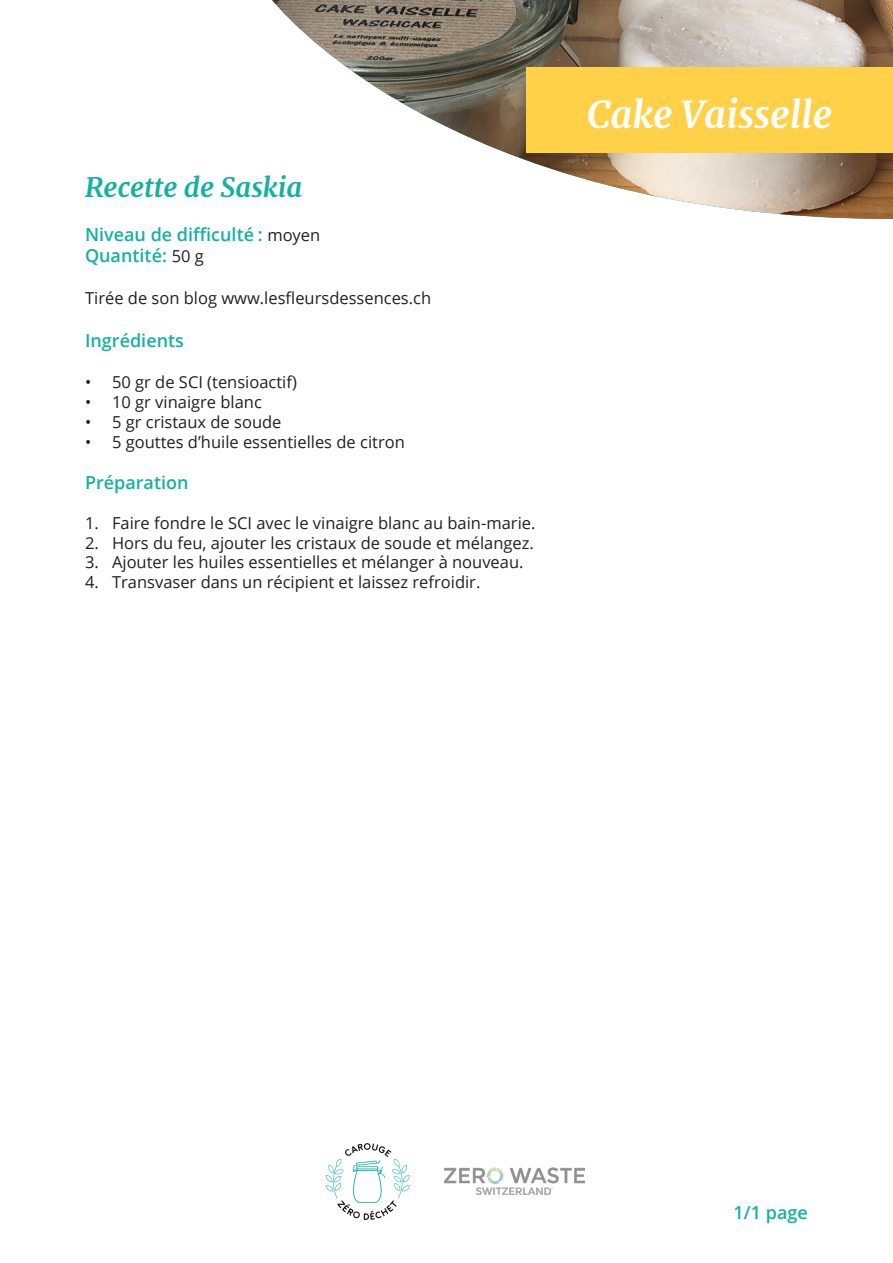
<style>
.page{position:relative;width:893px;height:1263px;background:#fff}
.page>*{position:absolute;margin:0;border:0;box-sizing:border-box;transform-origin:0 0}
.Texte_courant{font:italic 700 37.5px "Merriweather";color:#fff}
.Texte_courant-2{font:italic 700 27px "Merriweather";color:#14b1a1}
.Texte_courant-3{font:600 18px "Open Sans";color:#14b1a1}
.Texte_courant-4{font:16.5px "Open Sans";color:#231f20}
.s1{font-weight:400;font-size:16.5px;color:#231f20}
</style>
<div class="page">
<img style="left:325px;top:1143px;width:85px;height:77px">
<img style="left:444px;top:1168px;width:141px;height:26px">
<img style="left:272px;top:0;width:621px;height:219px">
<div style="left:526px;top:67px;width:367px;height:85px;background:#ffd148"></div>
<p class="Texte_courant-2" style="left:85px;top:168px;width:219px">Recette de Saskia</p>
<p class="Texte_courant-3" style="left:85px;top:222px;width:237px">Niveau de difficulté : <span class="s1">moyen</span></p>
<p class="Texte_courant-3" style="left:85px;top:243px;width:120px">Quantité: <span class="s1">50 g</span></p>
<p class="Texte_courant-4" style="left:85px;top:286px;width:348px">Tirée de son blog www.lesfleursdessences.ch</p>
<p class="Texte_courant-3" style="left:85px;top:328px;width:100px">Ingrédients</p>
<p class="Texte_courant-4" style="left:85px;top:371px;width:213px">• 50 gr de SCI (tensioactif)</p>
<p class="Texte_courant-4" style="left:85px;top:391px;width:178px">• 10 gr vinaigre blanc</p>
<p class="Texte_courant-4" style="left:85px;top:411px;width:198px">• 5 gr cristaux de soude</p>
<p class="Texte_courant-4" style="left:85px;top:430px;width:321px">• 5 gouttes d’huile essentielles de citron</p>
<p class="Texte_courant-3" style="left:85px;top:470px;width:105px">Préparation</p>
<p class="Texte_courant-4" style="left:85px;top:511px;width:452px">1. Faire fondre le SCI avec le vinaigre blanc au bain-marie.</p>
<p class="Texte_courant-4" style="left:85px;top:531px;width:450px">2. Hors du feu, ajouter les cristaux de soude et mélangez.</p>
<p class="Texte_courant-4" style="left:85px;top:551px;width:440px">3. Ajouter les huiles essentielles et mélanger à nouveau.</p>
<p class="Texte_courant-4" style="left:85px;top:571px;width:397px">4. Transvaser dans un récipient et laissez refroidir.</p>
<p class="Texte_courant" style="left:587px;top:88px;width:247px">Cake Vaisselle</p>
<p class="Texte_courant-3" style="left:734px;top:1200px;width:76px">1/1 page</p>
</div>
